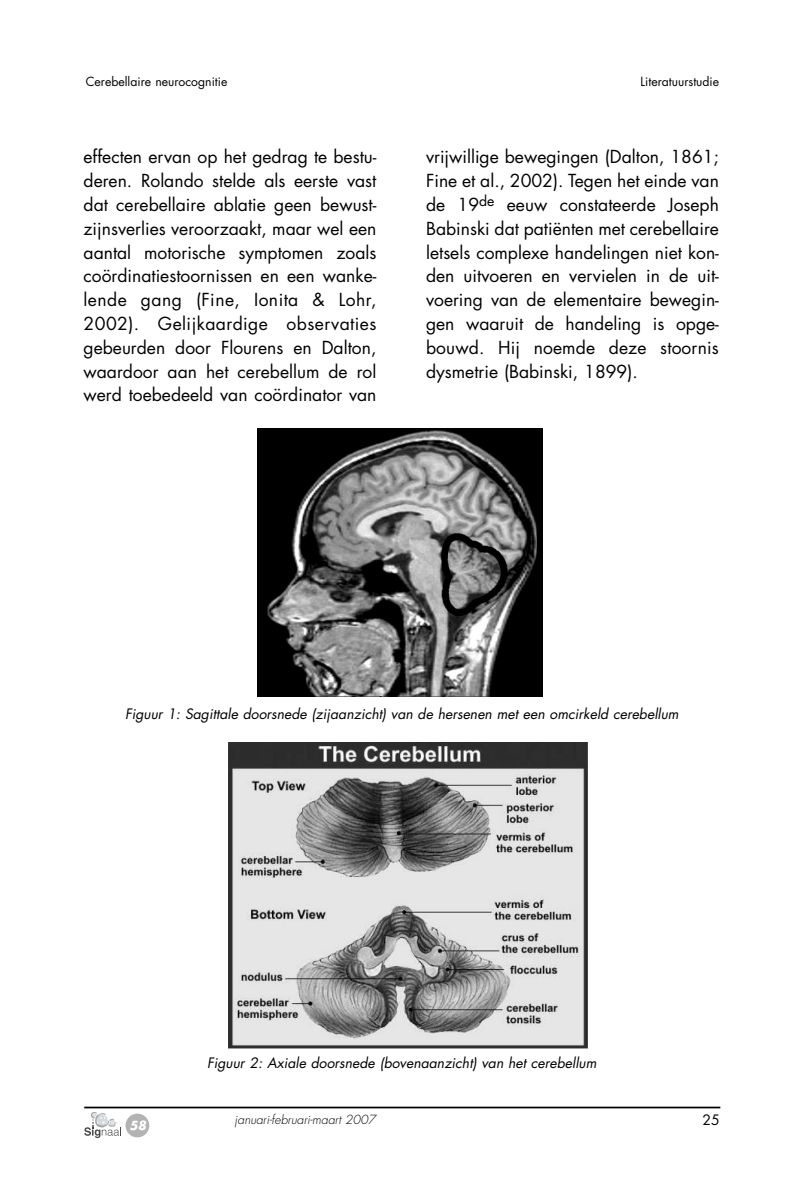
<style>
.page{position:relative;width:795px;height:1190px;background:#fff}
.page>*{position:absolute;margin:0;border:0;box-sizing:border-box;transform-origin:0 0}
.t1{font:17.5px/23.8px "Futura";color:#000;text-align:justify}
.t2{font:italic 14px "Futura";color:#000}
.t3{font:14px "Futura";color:#000}
.t4{font:12.25px "Futura";color:#000}
.t5{font:italic 300 12.25px "Futura";color:#000}
.t6{font:italic 700 12.25px "Futura";color:#fff}
</style>
<div class="page">
<svg style="left:84px;top:428px;width:637px;height:710px"></svg>
<p class="t4" style="left:86px;top:76px;width:143px">Cerebellaire neurocognitie</p>
<p class="t4" style="left:640px;top:76px;width:80px">Literatuurstudie</p>
<p class="t1" style="left:84px;top:146px;width:294px">effecten ervan op het gedrag te bestu&shy;deren. Rolando stelde als eerste vast dat cerebellaire ablatie geen bewust&shy;zijnsverlies veroorzaakt, maar wel een aantal motorische symptomen zoals coördinatiestoornissen en een wanke&shy;lende gang (Fine, Ionita &amp; Lohr, 2002). Gelijkaardige observaties gebeurden door Flourens en Dalton, waardoor aan het cerebellum de rol werd toebedeeld van coördinator van</p>
<p class="t1" style="left:426px;top:146px;width:294px">vrijwillige bewegingen (Dalton, 1861; Fine et al., 2002). Tegen het einde van de 19<sup>de</sup> eeuw constateerde Joseph Babinski dat patiënten met cerebellaire letsels complexe handelingen niet kon&shy;den uitvoeren en vervielen in de uit&shy;voering van de elementaire bewegin&shy;gen waaruit de handeling is opge&shy;bouwd. Hij noemde deze stoornis dysmetrie (Babinski, 1899).</p>
<p class="t2" style="left:125px;top:708px;width:555px">Figuur 1: Sagittale doorsnede (zijaanzicht) van de hersenen met een omcirkeld cerebellum</p>
<p class="t2" style="left:207px;top:1057px;width:391px">Figuur 2: Axiale doorsnede (bovenaanzicht) van het cerebellum</p>
<p class="t6" style="left:129px;top:1120px;width:18px">58</p>
<p class="t5" style="left:234px;top:1114px;width:143px">januari-februari-maart 2007</p>
<p class="t3" style="left:702px;top:1113px;width:19px">25</p>
</div>
